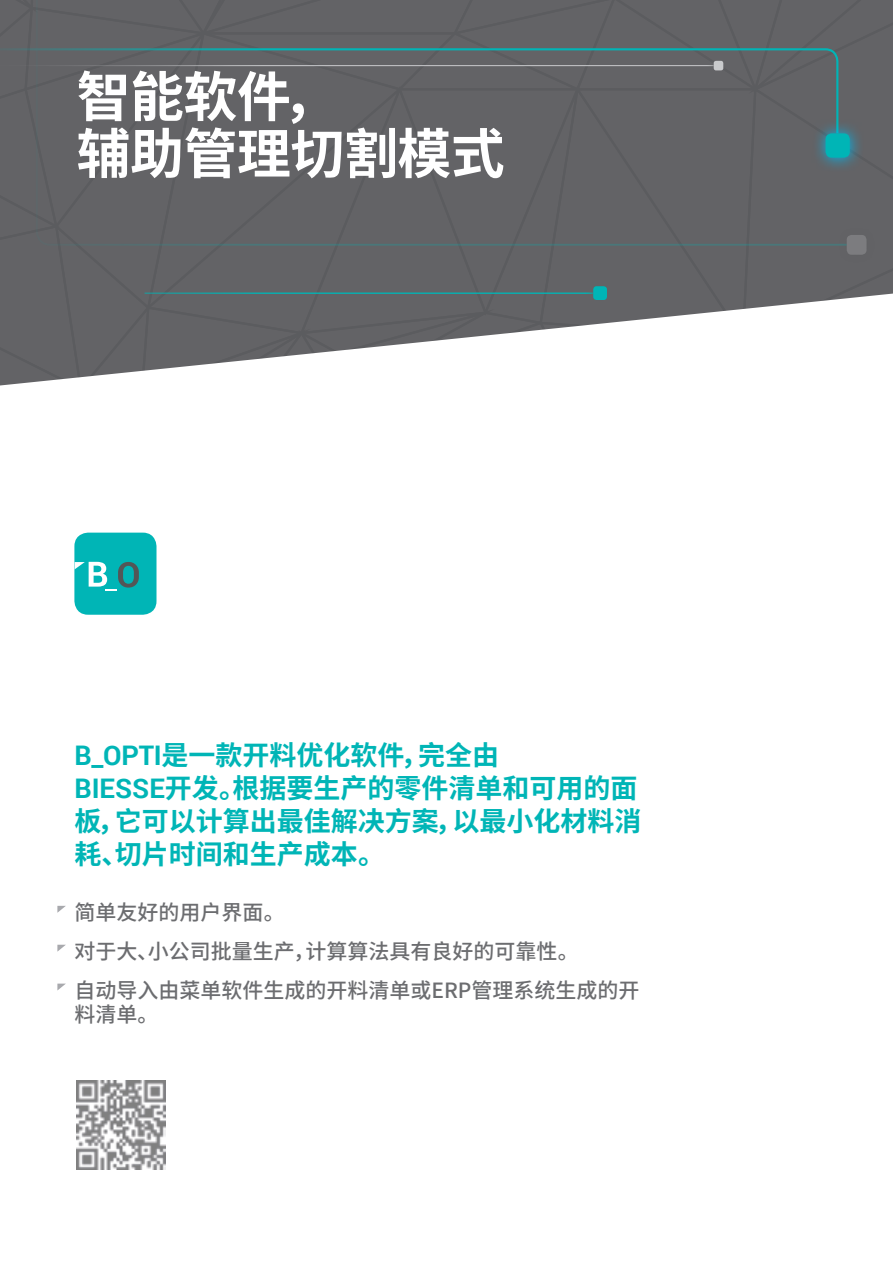
<style>
.page{position:relative;width:893px;height:1263px;background:#fff}
.page>*{position:absolute;margin:0;border:0;box-sizing:border-box;transform-origin:0 0}
.PAG_NERE_-_TITOLO{font:700 54px "Noto Sans CJ Ksc";letter-spacing:-.01em;color:#fff}
.PAG_NERE_-_INTRO_ver{font:700 27px/33px "Noto Sans CJ Ksc";color:#00b5b6}
.PAG_NERE_-_TESTO{font:500 21px/24px "Noto Sans CJ Ksc";color:#6c6d70}
.s1{font-family:"Roboto"}
</style>
<div class="page">
<svg style="left:0;top:0;width:893px;height:386px"></svg>
<div style="left:0;top:47px;width:35px;height:88px;background:#636366"></div>
<svg style="left:848px;top:119px;width:16px;height:53px"></svg>
<div style="left:826px;top:133px;width:24px;height:25px;background:#00b5b6;border-radius:6px"></div>
<hr style="left:0;top:65px;width:714px;height:1px;background:#c9cacc">
<hr style="left:145px;top:292px;width:448px;height:2px;background:#00b5b6">
<div style="left:586px;top:279px;width:28px;height:28px;background:#636366"></div>
<div style="left:593px;top:286px;width:14px;height:14px;background:#00b5b6;border-radius:3px"></div>
<div style="left:838px;top:226px;width:37px;height:38px;background:#626265"></div>
<div style="left:847px;top:235px;width:19px;height:20px;background:#7c7c7f;border-radius:5px"></div>
<div style="left:35px;top:0;width:813px;height:247px;background:#636366"></div>
<div style="left:74px;top:533px;width:82px;height:82px;background:#00b5b6;border-radius:14px"></div>
<svg style="left:74px;top:562px;width:65px;height:29px"></svg>
<img style="left:77px;top:1080px;width:89px;height:90px">
<svg style="left:57px;top:906px;width:9px;height:7px"></svg>
<svg style="left:57px;top:945px;width:9px;height:7px"></svg>
<svg style="left:57px;top:983px;width:9px;height:7px"></svg>
<p class="PAG_NERE_-_TITOLO" style="left:77px;top:66px;width:262px">智能软件，</p>
<p class="PAG_NERE_-_TITOLO" style="left:77px;top:123px;width:430px">辅助管理切割模式</p>
<p class="PAG_NERE_-_INTRO_ver" style="left:74px;top:739px;width:568px"><span class="s1">B_OPTI</span>是一款开料优化软件，完全由<br><span class="s1">BIESSE</span>开发。根据要生产的零件清单和可用的面板，它可以计算出最佳解决方案，以最小化材料消耗、切片时间和生产成本。</p>
<p class="PAG_NERE_-_TESTO" style="left:74px;top:901px;width:212px">简单友好的用户界面。</p>
<p class="PAG_NERE_-_TESTO" style="left:74px;top:940px;width:506px">对于大、小公司批量生产，计算算法具有良好的可靠性。</p>
<p class="PAG_NERE_-_TESTO" style="left:74px;top:979px;width:566px">自动导入由菜单软件生成的开料清单或ERP管理系统生成的开料清单。</p>
</div>
